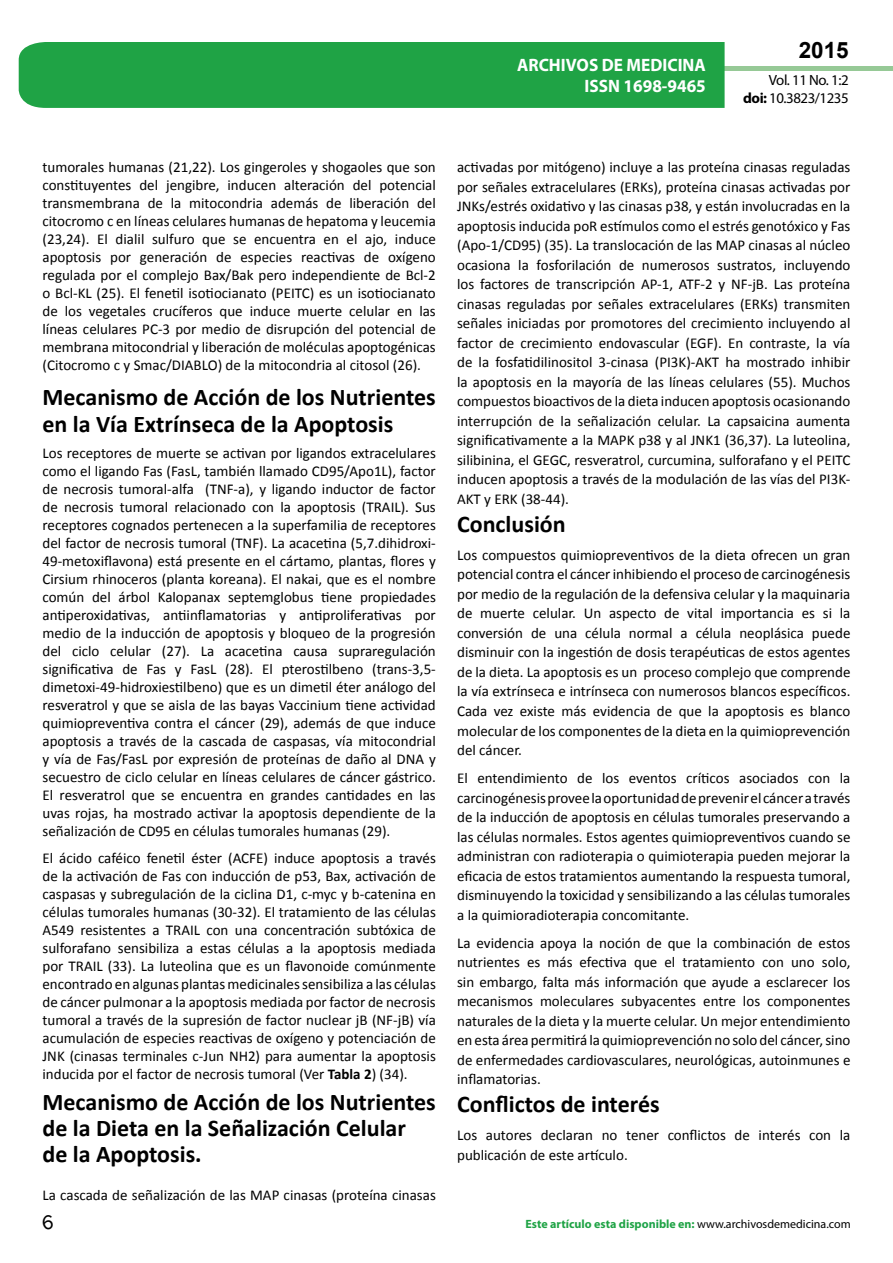
<style>
.page{position:relative;width:893px;height:1263px;background:#fff}
.page>*{position:absolute;margin:0;border:0;box-sizing:border-box;transform-origin:0 0}
.t1{font:25.5px "Tunga";color:#000}
.t2{font:700 24px/26.4px "Calibri";color:#000}
.t3{font:700 22.5px "Arial";color:#000}
.t4{font:700 18px/21.6px "Myriad Pro";color:#fff;text-align:right;scale:.96 1}
.t5{font:15px/18px "Calibri";color:#000;text-align:justify}
.t6{font:14.85px/17.9px "Myriad Pro";letter-spacing:-.03em;color:#000;text-align:right}
.t7{font:700 12px "Myriad Pro";color:#1fa345}
.s1{font-weight:700}
.s2{color:#1da34a}
.s3{font-weight:400;color:#000}
</style>
<div class="page">
<div style="left:722px;top:66px;width:171px;height:5px;background:#96c996"></div>
<div style="left:19px;top:42px;width:706px;height:66px;background:#1fa345"></div>
<p class="t4" style="left:517px;top:53px;width:198px">ARCHIVOS DE MEDICINA<br>ISSN 1698-9465</p>
<h3 class="t3" style="left:799px;top:35px;width:52px">2015</h3>
<p class="t6" style="left:743px;top:71px;width:107px">Vol. 11 No. 1:2 <span class="s1">doi:</span> 10.3823/1235</p>
<p class="t5" style="left:43px;top:158px;width:395px">tumorales humanas (21,22). Los gingeroles y shogaoles que son constituyentes del jengibre, inducen alteración del potencial transmembrana de la mitocondria además de liberación del citocromo c en líneas celulares humanas de hepatoma y leucemia (23,24). El dialil sulfuro que se encuentra en el ajo, induce apoptosis por generación de especies reactivas de oxígeno regulada por el complejo Bax/Bak pero independiente de Bcl-2 o Bcl-KL (25). El fenetil isotiocianato (PEITC) es un isotiocianato de los vegetales crucíferos que induce muerte celular en las líneas celulares PC-3 por medio de disrupción del potencial de membrana mitocondrial y liberación de moléculas apoptogénicas (Citocromo c y Smac/DIABLO) de la mitocondria al citosol (26).</p>
<h2 class="t2" style="left:43px;top:384px;width:395px">Mecanismo de Acción de los Nutrientes en la Vía Extrínseca de la Apoptosis</h2>
<p class="t5" style="left:43px;top:444px;width:395px">Los receptores de muerte se activan por ligandos extracelulares como el ligando Fas (FasL, también llamado CD95/Apo1L), factor de necrosis tumoral-alfa (TNF-a), y ligando inductor de factor de necrosis tumoral relacionado con la apoptosis (TRAIL). Sus receptores cognados pertenecen a la superfamilia de receptores del factor de necrosis tumoral (TNF). La acacetina (5,7.dihidroxi-49-metoxiflavona) está presente en el cártamo, plantas, flores y Cirsium rhinoceros (planta koreana). El nakai, que es el nombre común del árbol Kalopanax septemglobus tiene propiedades antiperoxidativas, antiinflamatorias y antiproliferativas por medio de la inducción de apoptosis y bloqueo de la progresión del ciclo celular (27). La acacetina causa supraregulación significativa de Fas y FasL (28). El pterostilbeno (trans-3,5- dimetoxi-49-hidroxiestilbeno) que es un dimetil éter análogo del resveratrol y que se aisla de las bayas Vaccinium tiene actividad quimiopreventiva contra el cáncer (29), además de que induce apoptosis a través de la cascada de caspasas, vía mitocondrial y vía de Fas/FasL por expresión de proteínas de daño al DNA y secuestro de ciclo celular en líneas celulares de cáncer gástrico.<br>El resveratrol que se encuentra en grandes cantidades en las uvas rojas, ha mostrado activar la apoptosis dependiente de la señalización de CD95 en células tumorales humanas (29).</p>
<p class="t5" style="left:43px;top:849px;width:395px">El ácido caféico fenetil éster (ACFE) induce apoptosis a través de la activación de Fas con inducción de p53, Bax, activación de caspasas y subregulación de la ciclina D1, c-myc y b-catenina en células tumorales humanas (30-32). El tratamiento de las células A549 resistentes a TRAIL con una concentración subtóxica de sulforafano sensibiliza a estas células a la apoptosis mediada por TRAIL (33). La luteolina que es un flavonoide comúnmente encontrado en algunas plantas medicinales sensibiliza a las células de cáncer pulmonar a la apoptosis mediada por factor de necrosis tumoral a través de la supresión de factor nuclear jB (NF-jB) vía acumulación de especies reactivas de oxígeno y potenciación de JNK (cinasas terminales c-Jun NH2) para aumentar la apoptosis inducida por el factor de necrosis tumoral (Ver <span class="s1">Tabla 2</span>) (34).</p>
<h2 class="t2" style="left:43px;top:1088px;width:395px">Mecanismo de Acción de los Nutrientes de la Dieta en la Señalización Celular de la Apoptosis.</h2>
<p class="t5" style="left:43px;top:1185px;width:395px">La cascada de señalización de las MAP cinasas (proteína cinasas</p>
<p class="t5" style="left:457px;top:158px;width:395px;line-height:19.5px">activadas por mitógeno) incluye a las proteína cinasas reguladas por señales extracelulares (ERKs), proteína cinasas activadas por JNKs/estrés oxidativo y las cinasas p38, y están involucradas en la apoptosis inducida poR estímulos como el estrés genotóxico y Fas (Apo-1/CD95) (35). La translocación de las MAP cinasas al núcleo ocasiona la fosforilación de numerosos sustratos, incluyendo los factores de transcripción AP-1, ATF-2 y NF-jB. Las proteína cinasas reguladas por señales extracelulares (ERKs) transmiten señales iniciadas por promotores del crecimiento incluyendo al factor de crecimiento endovascular (EGF). En contraste, la vía de la fosfatidilinositol 3-cinasa (PI3K)-AKT ha mostrado inhibir la apoptosis en la mayoría de las líneas celulares (55). Muchos compuestos bioactivos de la dieta inducen apoptosis ocasionando interrupción de la señalización celular. La capsaicina aumenta significativamente a la MAPK p38 y al JNK1 (36,37). La luteolina, silibinina, el GEGC, resveratrol, curcumina, sulforafano y el PEITC inducen apoptosis a través de la modulación de las vías del PI3K-AKT y ERK (38-44).</p>
<h2 class="t2" style="left:457px;top:511px;width:110px">Conclusión</h2>
<p class="t5" style="left:457px;top:545px;width:395px;line-height:19.5px">Los compuestos quimiopreventivos de la dieta ofrecen un gran potencial contra el cáncer inhibiendo el proceso de carcinogénesis por medio de la regulación de la defensiva celular y la maquinaria de muerte celular. Un aspecto de vital importancia es si la conversión de una célula normal a célula neoplásica puede disminuir con la ingestión de dosis terapéuticas de estos agentes de la dieta. La apoptosis es un proceso complejo que comprende la vía extrínseca e intrínseca con numerosos blancos específicos.<br>Cada vez existe más evidencia de que la apoptosis es blanco molecular de los componentes de la dieta en la quimioprevención del cáncer.</p>
<p class="t5" style="left:457px;top:768px;width:395px;line-height:19.5px">El entendimiento de los eventos críticos asociados con la carcinogénesis provee la oportunidad de prevenir el cáncer a través de la inducción de apoptosis en células tumorales preservando a las células normales. Estos agentes quimiopreventivos cuando se administran con radioterapia o quimioterapia pueden mejorar la eficacia de estos tratamientos aumentando la respuesta tumoral, disminuyendo la toxicidad y sensibilizando a las células tumorales a la quimioradioterapia concomitante.</p>
<p class="t5" style="left:457px;top:933px;width:395px;line-height:19.5px">La evidencia apoya la noción de que la combinación de estos nutrientes es más efectiva que el tratamiento con uno solo, sin embargo, falta más información que ayude a esclarecer los mecanismos moleculares subyacentes entre los componentes naturales de la dieta y la muerte celular. Un mejor entendimiento en esta área permitirá la quimioprevención no solo del cáncer, sino de enfermedades cardiovasculares, neurológicas, autoinmunes e inflamatorias.</p>
<h2 class="t2" style="left:457px;top:1091px;width:204px">Conflictos de interés</h2>
<p class="t5" style="left:457px;top:1125px;width:395px;line-height:19.5px">Los autores declaran no tener conflictos de interés con la publicación de este artículo.</p>
<h1 class="t1" style="left:42px;top:1205px;width:14px">6</h1>
<p class="t7" style="left:525px;top:1216px;width:327px">Este artículo esta disp<span class="s2">oni</span>ble en: <span class="s3">www.archivosdemedicina.com</span></p>
</div>
